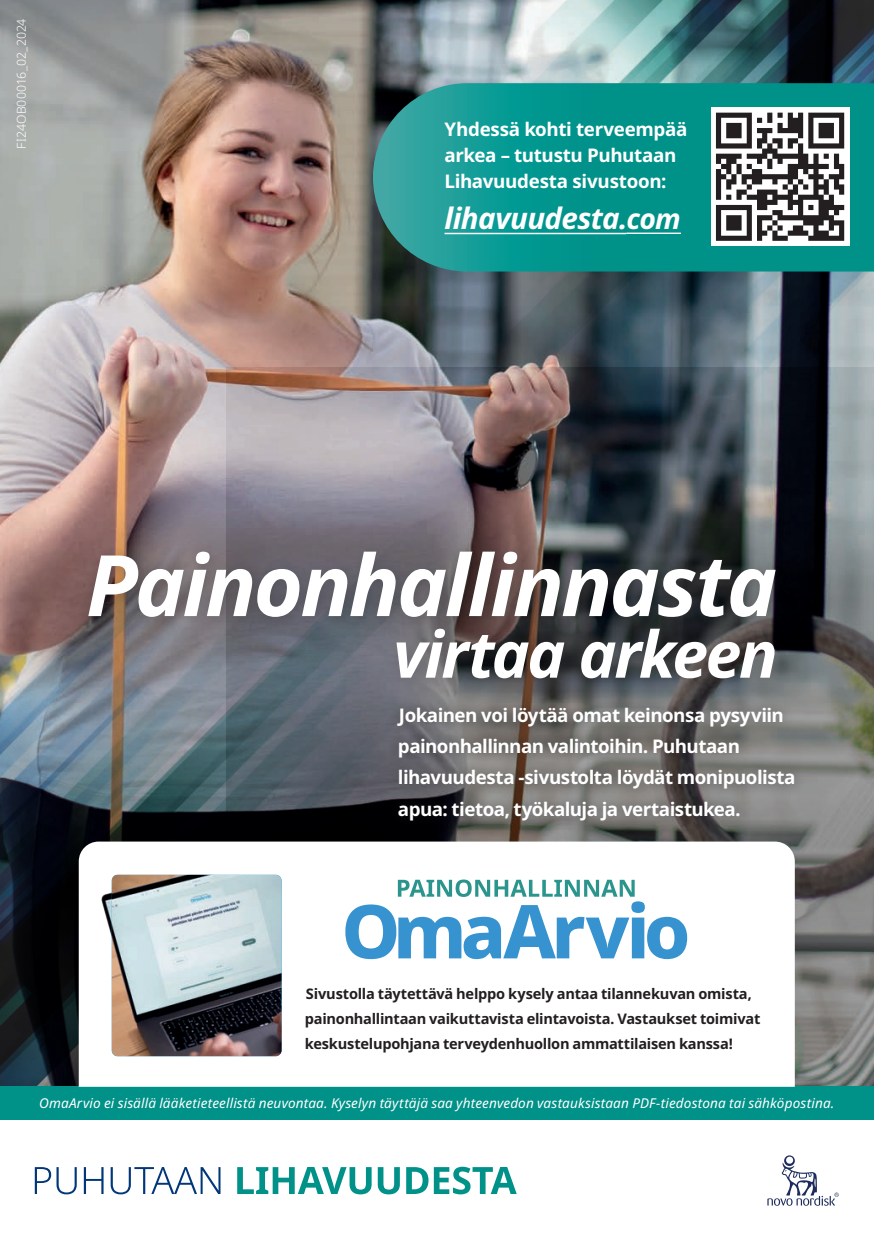
<style>
.page{position:relative;width:874px;height:1241px;background:#fff}
.page>*{position:absolute;margin:0;border:0;box-sizing:border-box;transform-origin:0 0}
.t1{font:italic 700 84.7px "Apis";letter-spacing:-.03em;color:#fff}
.t2{font:italic 700 64.4px "Apis";letter-spacing:-.04em;color:#fff}
.t3{font:italic 700 29.57px "Apis";letter-spacing:-.02em;color:#fff}
.t4{font:700 18.72px/31.3px "Apis";letter-spacing:-.025em;color:#fff}
.t5{font:700 14.53px/25px "Apis";letter-spacing:-.02em;color:#231f20}
.t6{font:italic 13.47px "Apis";letter-spacing:.01em;color:#fff}
.t7{font:300 12.25px "Apis";letter-spacing:-.005em;color:#fff}
.s1{font-size:28.35px}
</style>
<div class="page">
<img style="left:0;top:0;width:436px;height:508px">
<img style="left:436px;top:0;width:437px;height:367px">
<svg style="left:0;top:685px;width:227px;height:401px;background:#3c4850"></svg>
<svg style="left:0;top:508px;width:227px;height:177px;background:#8e7a79"></svg>
<img style="left:227px;top:367px;width:646px;height:719px">
<svg style="left:373px;top:83px;width:500px;height:188px;background:#0d918a"></svg>
<div style="left:710px;top:107px;width:138px;height:139px;background:#fff"></div>
<svg style="left:716px;top:113px;width:127px;height:128px"></svg>
<hr style="left:444px;top:233px;width:182px;height:1px;background:#fff">
<hr style="left:626px;top:232px;width:54px;height:2px;background:#fff">
<div style="left:79px;top:542px;width:709px;height:88px;background:#231f20;opacity:.2"></div>
<div style="left:385px;top:694px;width:421px;height:138px;background:#231f20;opacity:.4"></div>
<div style="left:381px;top:614px;width:414px;height:86px;background:#231f20;opacity:.2"></div>
<svg style="left:767px;top:1155px;width:71px;height:50px"></svg>
<svg style="left:35px;top:1167px;width:185px;height:27px"></svg>
<svg style="left:237px;top:1166px;width:279px;height:28px"></svg>
<div style="left:0;top:1086px;width:873px;height:33px;background:#009188"></div>
<svg style="left:79px;top:841px;width:715px;height:245px"></svg>
<svg style="left:345px;top:879px;width:341px;height:79px"></svg>
<img style="left:100px;top:890px;width:12px;height:52px">
<img style="left:112px;top:874px;width:169px;height:181px">
<p class="t7" style="left:13px;top:149px;width:132px;rotate:-90deg">FI24OB00016_02_2024</p>
<p class="t4" style="left:444px;top:117px;width:244px;line-height:25.9px">Yhdessä kohti terveempää arkea – tutustu Puhutaan<br>Lihavuudesta sivustoon:</p>
<p class="t3" style="left:444px;top:197px;width:238px">lihavuudesta.<span class="s1">com</span></p>
<p class="t1" style="left:86px;top:525px;width:692px">Painonhallinnasta</p>
<p class="t2" style="left:393px;top:609px;width:386px">virtaa arkeen</p>
<p class="t4" style="left:398px;top:699px;width:399px">Jokainen voi löytää omat keinonsa pysyviin painonhallinnan valintoihin. Puhutaan lihavuudesta -sivustolta löydät monipuolista apua: tietoa, työkaluja ja vertaistukea.</p>
<p class="t5" style="left:305px;top:981px;width:456px">Sivustolla täytettävä helppo kysely antaa tilannekuvan omista, painonhallintaan vaikuttavista elintavoista. Vastaukset toimivat keskustelupohjana terveydenhuollon ammattilaisen kanssa!</p>
<p class="t6" style="left:39px;top:1093px;width:796px">OmaArvio ei sisällä lääketieteellistä neuvontaa. Kyselyn täyttäjä saa yhteenvedon vastauksistaan PDF-tiedostona tai sähköpostina.</p>
</div>
